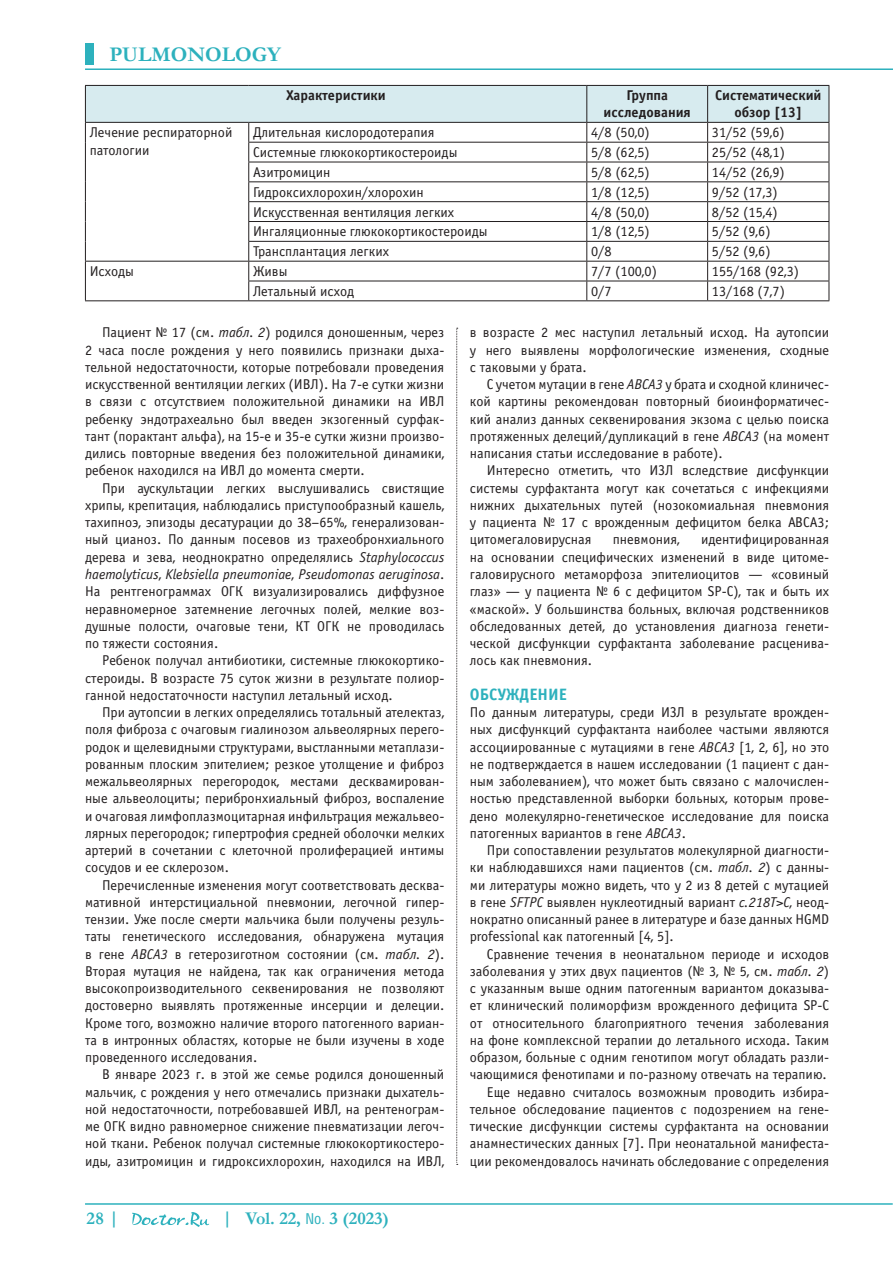
<style>
.page{position:relative;width:893px;height:1263px;background:#fff}
.page>*{position:absolute;margin:0;border:0;box-sizing:border-box;transform-origin:0 0}
.t1{font:700 21px "Garamond";color:#2db1bd}
.t2{font:700 18px "Garamond";color:#2db1bd}
.lit_2{font:700 16.5px "Officina Sans C";color:#2db1bd}
.lit_2-2{font:14.25px/17.2px "Officina Sans C";color:#231f20;text-align:justify}
.lit_2-3{font:700 14.25px "Officina Sans C";color:#231f20}
.s1{font-style:italic}
.s2{font-family:"Helios Cond";font-weight:400;font-size:15px}
</style>
<div class="page">
<div style="left:85px;top:43px;width:9px;height:21px;background:#2db1bd"></div>
<hr style="left:85px;top:68px;width:808px;height:2px;background:#2db1bd">
<hr style="left:85px;top:1203px;width:808px;height:2px;background:#2db1bd">
<svg style="left:132px;top:1212px;width:77px;height:15px"></svg>
<svg style="left:85px;top:85px;width:745px;height:215px"></svg>
<hr style="left:85px;top:300px;width:164px;height:1px;background:#231f20">
<hr style="left:249px;top:300px;width:338px;height:1px;background:#231f20">
<hr style="left:587px;top:300px;width:121px;height:1px;background:#231f20">
<hr style="left:708px;top:300px;width:121px;height:1px;background:#231f20">
<svg style="left:456px;top:328px;width:2px;height:837px"></svg>
<h1 class="t1" style="left:109px;top:40px;width:173px">PULMONOLOGY</h1>
<p class="lit_2-3" style="left:286px;top:87px;width:101px">Характеристики</p>
<p class="lit_2-3" style="left:626px;top:87px;width:43px">Группа</p>
<p class="lit_2-3" style="left:604px;top:105px;width:89px">исследования</p>
<p class="lit_2-3" style="left:715px;top:87px;width:108px">Систематический</p>
<p class="lit_2-3" style="left:734px;top:105px;width:69px">обзор [13]</p>
<p class="lit_2-2" style="left:90px;top:124px;width:144px">Лечение респираторной патологии</p>
<p class="lit_2-2" style="left:253px;top:124px;width:183px">Длительная кислородотерапия</p>
<p class="lit_2-2" style="left:591px;top:124px;width:60px">4/8 (50,0)</p>
<p class="lit_2-2" style="left:712px;top:124px;width:75px">31/52 (59,6)</p>
<p class="lit_2-2" style="left:253px;top:144px;width:206px">Системные глюкокортикостероиды</p>
<p class="lit_2-2" style="left:591px;top:144px;width:60px">5/8 (62,5)</p>
<p class="lit_2-2" style="left:712px;top:144px;width:75px">25/52 (48,1)</p>
<p class="lit_2-2" style="left:253px;top:164px;width:79px">Азитромицин</p>
<p class="lit_2-2" style="left:591px;top:164px;width:60px">5/8 (62,5)</p>
<p class="lit_2-2" style="left:712px;top:164px;width:75px">14/52 (26,9)</p>
<p class="lit_2-2" style="left:253px;top:184px;width:172px">Гидроксихлорохин/хлорохин</p>
<p class="lit_2-2" style="left:591px;top:184px;width:60px">1/8 (12,5)</p>
<p class="lit_2-2" style="left:712px;top:184px;width:67px">9/52 (17,3)</p>
<p class="lit_2-2" style="left:253px;top:203px;width:203px">Искусственная вентиляция легких</p>
<p class="lit_2-2" style="left:591px;top:203px;width:60px">4/8 (50,0)</p>
<p class="lit_2-2" style="left:712px;top:203px;width:67px">8/52 (15,4)</p>
<p class="lit_2-2" style="left:253px;top:223px;width:236px">Ингаляционные глюкокортикостероиды</p>
<p class="lit_2-2" style="left:591px;top:223px;width:60px">1/8 (12,5)</p>
<p class="lit_2-2" style="left:712px;top:223px;width:60px">5/52 (9,6)</p>
<p class="lit_2-2" style="left:253px;top:243px;width:138px">Трансплантация легких</p>
<p class="lit_2-2" style="left:591px;top:243px;width:22px">0/8</p>
<p class="lit_2-2" style="left:712px;top:243px;width:60px">5/52 (9,6)</p>
<p class="lit_2-2" style="left:90px;top:263px;width:46px">Исходы</p>
<p class="lit_2-2" style="left:253px;top:263px;width:36px">Живы</p>
<p class="lit_2-2" style="left:591px;top:263px;width:67px">7/7 (100,0)</p>
<p class="lit_2-2" style="left:712px;top:263px;width:89px">155/168 (92,3)</p>
<p class="lit_2-2" style="left:253px;top:283px;width:103px">Летальный исход</p>
<p class="lit_2-2" style="left:591px;top:283px;width:22px">0/7</p>
<p class="lit_2-2" style="left:712px;top:283px;width:75px">13/168 (7,7)</p>
<p class="lit_2-2" style="left:85px;top:324px;width:361px;text-indent:17px">Пациент № 17 (см. <span class="s1">табл. 2</span>) родился доношенным, через 2 часа после рождения у него появились признаки дыха&shy;тельной недостаточности, которые потребовали проведения искусственной вентиляции легких (ИВЛ). На 7-е сутки жизни в связи с отсутствием положительной динамики на ИВЛ ребенку эндотрахеально был введен экзогенный сурфак&shy;тант (порактант альфа), на 15-е и 35-е сутки жизни произво&shy;дились повторные введения без положительной динамики, ребенок находился на ИВЛ до момента смерти.</p>
<p class="lit_2-2" style="left:85px;top:480px;width:361px;text-indent:17px">При аускультации легких выслушивались свистящие хрипы, крепитация, наблюдались приступообразный кашель, тахипноэ, эпизоды десатурации до 38–65%, генерализован&shy;ный цианоз. По данным посевов из трахеобронхиального дерева и зева, неоднократно определялись <span class="s1">Staphylococcus haemolyticus</span>, <span class="s1">Klebsiella pneumoniae</span>, <span class="s1">Pseudomonas aeruginosa</span>.<br>На рентгенограммах ОГК визуализировались диффузное неравномерное затемнение легочных полей, мелкие воз&shy;душные полости, очаговые тени, КТ ОГК не проводилась по тяжести состояния.</p>
<p class="lit_2-2" style="left:85px;top:652px;width:361px;text-indent:17px">Ребенок получал антибиотики, системные глюкокортико&shy;стероиды. В возрасте 75 суток жизни в результате полиор&shy;ганной недостаточности наступил летальный исход.</p>
<p class="lit_2-2" style="left:85px;top:704px;width:361px;text-indent:17px">При аутопсии в легких определялись тотальный ателектаз, поля фиброза с очаговым гиалинозом альвеолярных перего&shy;родок и щелевидными структурами, выстланными метаплази&shy;рованным плоским эпителием; резкое утолщение и фиброз межальвеолярных перегородок, местами десквамирован&shy;ные альвеолоциты; перибронхиальный фиброз, воспаление и очаговая лимфоплазмоцитарная инфильтрация межальвео&shy;лярных перегородок; гипертрофия средней оболочки мелких артерий в сочетании с клеточной пролиферацией интимы сосудов и ее склерозом.</p>
<p class="lit_2-2" style="left:85px;top:876px;width:361px;text-indent:17px">Перечисленные изменения могут соответствовать десква&shy;мативной интерстициальной пневмонии, легочной гипер&shy;тензии. Уже после смерти мальчика были получены резуль&shy;таты генетического исследования, обнаружена мутация в гене <span class="s1">АВСА3</span> в гетерозиготном состоянии (см. <span class="s1">табл. 2</span>).<br>Вторая мутация не найдена, так как ограничения метода высокопроизводительного секвенирования не позволяют достоверно выявлять протяженные инсерции и делеции.<br>Кроме того, возможно наличие второго патогенного вариан&shy;та в интронных областях, которые не были изучены в ходе проведенного исследования.</p>
<p class="lit_2-2" style="left:85px;top:1066px;width:361px;text-indent:17px">В январе 2023 г. в этой же семье родился доношенный мальчик, с рождения у него отмечались признаки дыхатель&shy;ной недостаточности, потребовавшей ИВЛ, на рентенограм&shy;ме ОГК видно равномерное снижение пневматизации легоч&shy;ной ткани. Ребенок получал системные глюкокортикостеро&shy;иды, азитромицин и гидроксихлорохин, находился на ИВЛ,</p>
<p class="t2" style="left:86px;top:1206px;width:34px">28 |</p>
<p class="t2" style="left:222px;top:1206px;width:168px">| Vol. 22, <span class="s2">No.</span> 3 (2023)</p>
<p class="lit_2-2" style="left:470px;top:324px;width:361px">в возрасте 2 мес наступил летальный исход. На аутопсии у него выявлены морфологические изменения, сходные с таковыми у брата.</p>
<p class="lit_2-2" style="left:470px;top:376px;width:361px;text-indent:17px">С учетом мутации в гене <span class="s1">АВСА3</span> у брата и сходной клиничес&shy;кой картины рекомендован повторный биоинформатичес&shy;кий анализ данных секвенирования экзома с целью поиска протяженных делеций/дупликаций в гене <span class="s1">ABCA3</span> (на момент написания статьи исследование в работе).</p>
<p class="lit_2-2" style="left:470px;top:462px;width:361px;text-indent:17px">Интересно отметить, что ИЗЛ вследствие дисфункции системы сурфактанта могут как сочетаться с инфекциями нижних дыхательных путей (нозокомиальная пневмония у пациента № 17 с врожденным дефицитом белка ABCA3; цитомегаловирусная</p>
<p class="lit_2-2" style="left:470px;top:531px;width:361px;text-indent:231px">идентифицированная на основании специфических изменений в виде цитоме&shy;галовирусного метаморфоза эпителиоцитов — «совиный глаз» — у пациента № 6 c дефицитом SP-C), так и быть их «маской». У большинства больных, включая родственников обследованных детей, до установления диагноза генети&shy;ческой дисфункции сурфактанта заболевание расценива&shy;лось как пневмония.</p>
<p class="lit_2" style="left:470px;top:685px;width:99px">ОБСУЖДЕНИЕ</p>
<p class="lit_2-2" style="left:470px;top:704px;width:361px">По данным литературы, среди ИЗЛ в результате врожден&shy;ных дисфункций сурфактанта наиболее частыми являются ассоциированные с мутациями в гене <span class="s1">ABCA3</span> [1, 2, 6], но это не подтверждается в нашем исследовании (1 пациент с дан&shy;ным заболеванием), что может быть связано с малочислен&shy;ностью представленной выборки больных, которым прове&shy;дено молекулярно-генетическое исследование для поиска патогенных вариантов в гене <span class="s1">ABCA3</span>.</p>
<p class="lit_2-2" style="left:470px;top:842px;width:361px;text-indent:17px">При сопоставлении результатов молекулярной диагности&shy;ки наблюдавшихся нами пациентов (см. <span class="s1">табл. 2</span>) с данны&shy;ми литературы можно видеть, что у 2 из 8 детей с мутацией в гене <span class="s1">SFTPC</span> выявлен нуклеотидный вариант <span class="s1">c.218T&gt;C</span>, неод&shy;нократно описанный ранее в литературе и базе данных HGMD professional как патогенный [4, 5].</p>
<p class="lit_2-2" style="left:470px;top:945px;width:361px;text-indent:17px">Сравнение течения в неонатальном периоде и исходов заболевания у этих двух пациентов (№ 3, № 5, см. <span class="s1">табл. 2</span>) с указанным выше одним патогенным вариантом доказыва&shy;ет клинический полиморфизм врожденного дефицита SP-С от относительного благоприятного течения заболевания на фоне комплексной терапии до летального исхода. Таким образом, больные с одним генотипом могут обладать разли&shy;чающимися фенотипами и по-разному отвечать на терапию.</p>
<p class="lit_2-2" style="left:470px;top:1083px;width:361px;text-indent:17px">Еще недавно считалось возможным проводить избира&shy;тельное обследование пациентов с подозрением на гене&shy;тические дисфункции системы сурфактанта на основании анамнестических данных [7]. При неонатальной манифеста&shy;ции рекомендовалось начинать обследование с определения</p>
<p class="lit_2-2" style="left:613px;top:531px;width:69px">пневмония,</p>
</div>
